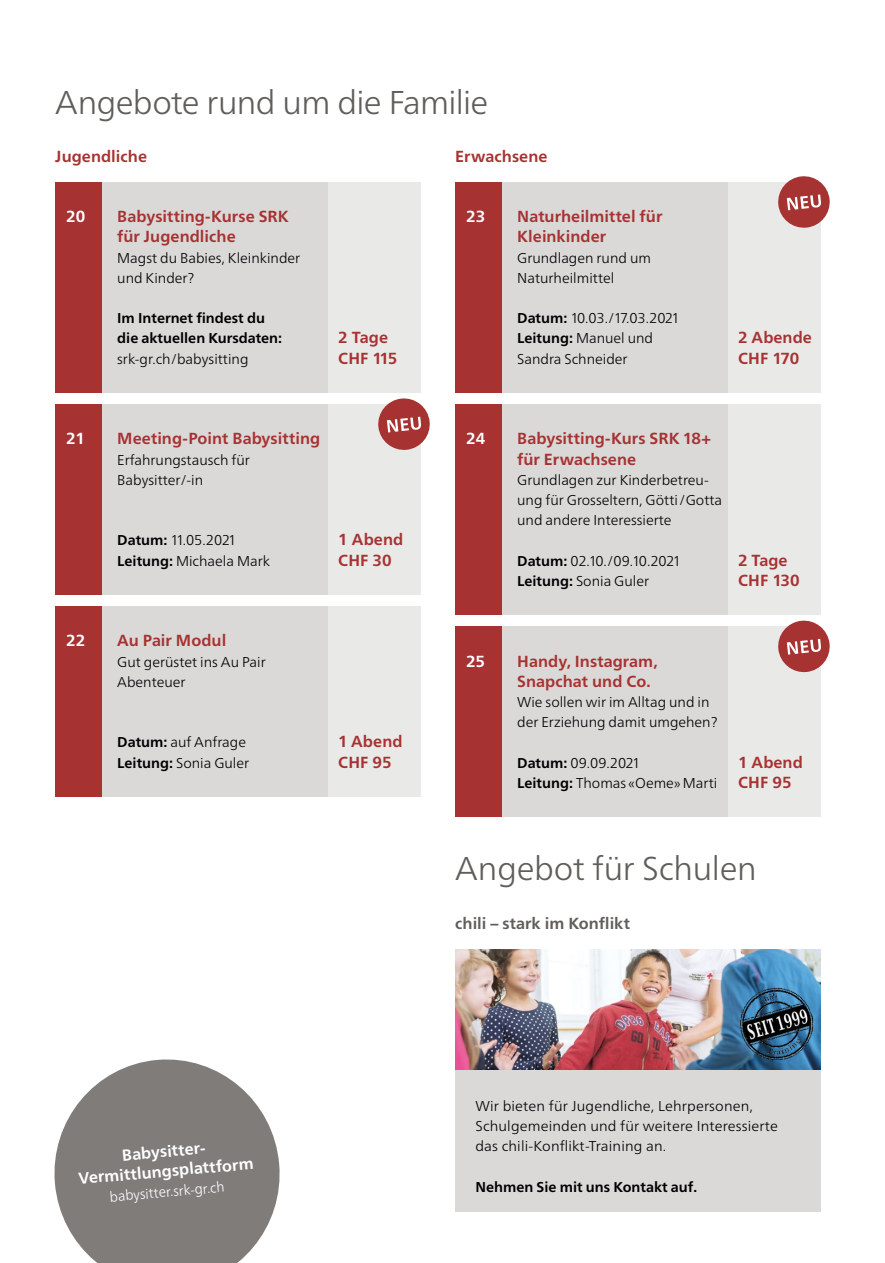
<style>
.page{position:relative;width:885px;height:1263px;background:#fff}
.page>*{position:absolute;margin:0;border:0;box-sizing:border-box;transform-origin:0 0}
.t1{font:300 33px "Frutiger Neue LTW1 G";letter-spacing:-.015em;color:#605d5a}
.t2{font:700 16.05px/20.2px "Frutiger Neue LTW1 G";letter-spacing:.005em;color:#a73232}
.t3{font:700 16.05px/19.5px "Frutiger Neue LTW1 G";letter-spacing:-.005em;color:#fff;text-align:center}
.t4{font:700 16.05px "Frutiger Neue LTW1 G";color:#605d5a}
.t5{font:300 14.25px/20.2px "Frutiger Neue LTW1 G";color:#000}
.t6{font:700 14.25px/20.2px "Frutiger Neue LTW1 G";color:#000}
.t7{font:300 14.25px "Frutiger Neue LTW1 G";color:#fff;scale:.96 1}
.s1{font-weight:700}
</style>
<div class="page">
<img style="left:455px;top:949px;width:365px;height:121px">
<svg style="left:54px;top:1059px;width:226px;height:204px;fill:#7f7c7a"></svg>
<div style="left:55px;top:182px;width:48px;height:210px;background:#a73232"></div>
<div style="left:103px;top:182px;width:225px;height:210px;background:#dad9d8"></div>
<div style="left:328px;top:182px;width:93px;height:210px;background:#e9e9e8"></div>
<div style="left:55px;top:606px;width:48px;height:190px;background:#a73232"></div>
<div style="left:103px;top:606px;width:225px;height:190px;background:#dad9d8"></div>
<div style="left:328px;top:606px;width:93px;height:190px;background:#e9e9e8"></div>
<div style="left:55px;top:404px;width:48px;height:190px;background:#a73232"></div>
<div style="left:103px;top:404px;width:225px;height:190px;background:#dad9d8"></div>
<div style="left:328px;top:404px;width:93px;height:190px;background:#e9e9e8"></div>
<div style="left:455px;top:182px;width:47px;height:210px;background:#a73232"></div>
<div style="left:502px;top:182px;width:226px;height:210px;background:#dad9d8"></div>
<div style="left:728px;top:182px;width:93px;height:210px;background:#e9e9e8"></div>
<div style="left:455px;top:404px;width:47px;height:210px;background:#a73232"></div>
<div style="left:502px;top:404px;width:226px;height:210px;background:#dad9d8"></div>
<div style="left:728px;top:404px;width:93px;height:210px;background:#e9e9e8"></div>
<div style="left:455px;top:626px;width:47px;height:190px;background:#a73232"></div>
<div style="left:502px;top:626px;width:226px;height:190px;background:#dad9d8"></div>
<div style="left:728px;top:626px;width:93px;height:190px;background:#e9e9e8"></div>
<div style="left:455px;top:1070px;width:366px;height:142px;background:#dad9d8"></div>
<svg style="left:378px;top:398px;width:52px;height:52px"></svg>
<svg style="left:778px;top:176px;width:52px;height:52px"></svg>
<svg style="left:778px;top:620px;width:52px;height:53px"></svg>
<img style="left:740px;top:987px;width:72px;height:72px">
<h1 class="t1" style="left:55px;top:83px;width:434px">Angebote rund um die Familie</h1>
<p class="t2" style="left:55px;top:146px;width:93px">Jugendliche</p>
<p class="t2" style="left:455px;top:146px;width:94px">Erwachsene</p>
<p class="t3" style="left:66px;top:207px;width:21px">20</p>
<p class="t2" style="left:117px;top:206px;width:173px">Babysitting-Kurse SRK für Jugendliche</p>
<p class="t5" style="left:117px;top:247px;width:184px">Magst du Babies, Kleinkinder und Kinder?</p>
<p class="t6" style="left:117px;top:308px;width:166px">Im Internet findest du die aktuellen Kursdaten:</p>
<p class="t5" style="left:117px;top:348px;width:133px">srk-gr.ch/babysitting</p>
<p class="t2" style="left:338px;top:328px;width:61px">2 Tage<br>CHF 115</p>
<p class="t3" style="left:466px;top:207px;width:21px">23</p>
<p class="t2" style="left:517px;top:206px;width:147px">Naturheilmittel für<br>Kleinkinder</p>
<p class="t5" style="left:517px;top:247px;width:135px">Grundlagen rund um<br>Naturheilmittel</p>
<p class="t5" style="left:517px;top:308px;width:164px"><span class="s1">Datum:</span> 10.03./17.03.2021<br><span class="s1">Leitung:</span> Manuel und<br>Sandra Schneider</p>
<p class="t2" style="left:738px;top:328px;width:75px">2 Abende<br>CHF 170</p>
<p class="t3" style="left:66px;top:429px;width:20px">21</p>
<p class="t2" style="left:117px;top:429px;width:204px">Meeting-Point Babysitting</p>
<p class="t5" style="left:117px;top:449px;width:134px">Erfahrungstausch für<br>Babysitter/-in</p>
<p class="t5" style="left:117px;top:530px;width:154px"><span class="s1">Datum:</span> 11.05.2021<br><span class="s1">Leitung:</span> Michaela Mark</p>
<p class="t2" style="left:338px;top:530px;width:67px">1 Abend<br>CHF 30</p>
<p class="t3" style="left:66px;top:631px;width:21px">22</p>
<p class="t2" style="left:117px;top:630px;width:110px">Au Pair Modul</p>
<p class="t5" style="left:117px;top:651px;width:150px">Gut gerüstet ins Au Pair<br>Abenteuer</p>
<p class="t5" style="left:117px;top:732px;width:133px"><span class="s1">Datum:</span> auf Anfrage<br><span class="s1">Leitung:</span> Sonia Guler</p>
<p class="t2" style="left:338px;top:731px;width:66px">1 Abend<br>CHF 95</p>
<p class="t3" style="left:466px;top:429px;width:21px">24</p>
<p class="t2" style="left:517px;top:429px;width:195px">Babysitting-Kurs SRK 18+ für Erwachsene</p>
<p class="t5" style="left:517px;top:470px;width:206px">Grundlagen zur Kinderbetreu&shy;ung für Grosseltern, Götti/Gotta und andere Interessierte</p>
<p class="t5" style="left:517px;top:550px;width:165px"><span class="s1">Datum:</span> 02.10./09.10.2021<br><span class="s1">Leitung:</span> Sonia Guler</p>
<p class="t2" style="left:738px;top:550px;width:63px">2 Tage<br>CHF 130</p>
<p class="t3" style="left:466px;top:651px;width:20px">25</p>
<p class="t2" style="left:517px;top:651px;width:142px">Handy, Instagram,<br>Snapchat und Co.</p>
<p class="t5" style="left:517px;top:692px;width:202px">Wie sollen wir im Alltag und in der Erziehung damit umgehen?</p>
<p class="t5" style="left:517px;top:752px;width:202px"><span class="s1">Datum:</span> 09.09.2021<br><span class="s1">Leitung:</span> Thomas «Oeme» Marti</p>
<p class="t2" style="left:738px;top:752px;width:66px">1 Abend<br>CHF 95</p>
<h1 class="t1" style="left:455px;top:848px;width:303px">Angebot für Schulen</h1>
<p class="t4" style="left:455px;top:914px;width:176px">chili – stark im Konflikt</p>
<p class="t3" style="left:76px;top:1149px;width:177px;rotate:-5deg">Babysitter-<br>Vermittlungsplattform</p>
<p class="t7" style="left:109px;top:1188px;width:121px;rotate:-5deg">babysitter.srk-gr.ch</p>
<p class="t5" style="left:475px;top:1096px;width:304px">Wir bieten für Jugendliche, Lehrpersonen,<br>Schulgemeinden und für weitere Interessierte das chili-Konflikt-Training an.</p>
<p class="t6" style="left:475px;top:1176px;width:223px">Nehmen Sie mit uns Kontakt auf.</p>
</div>
